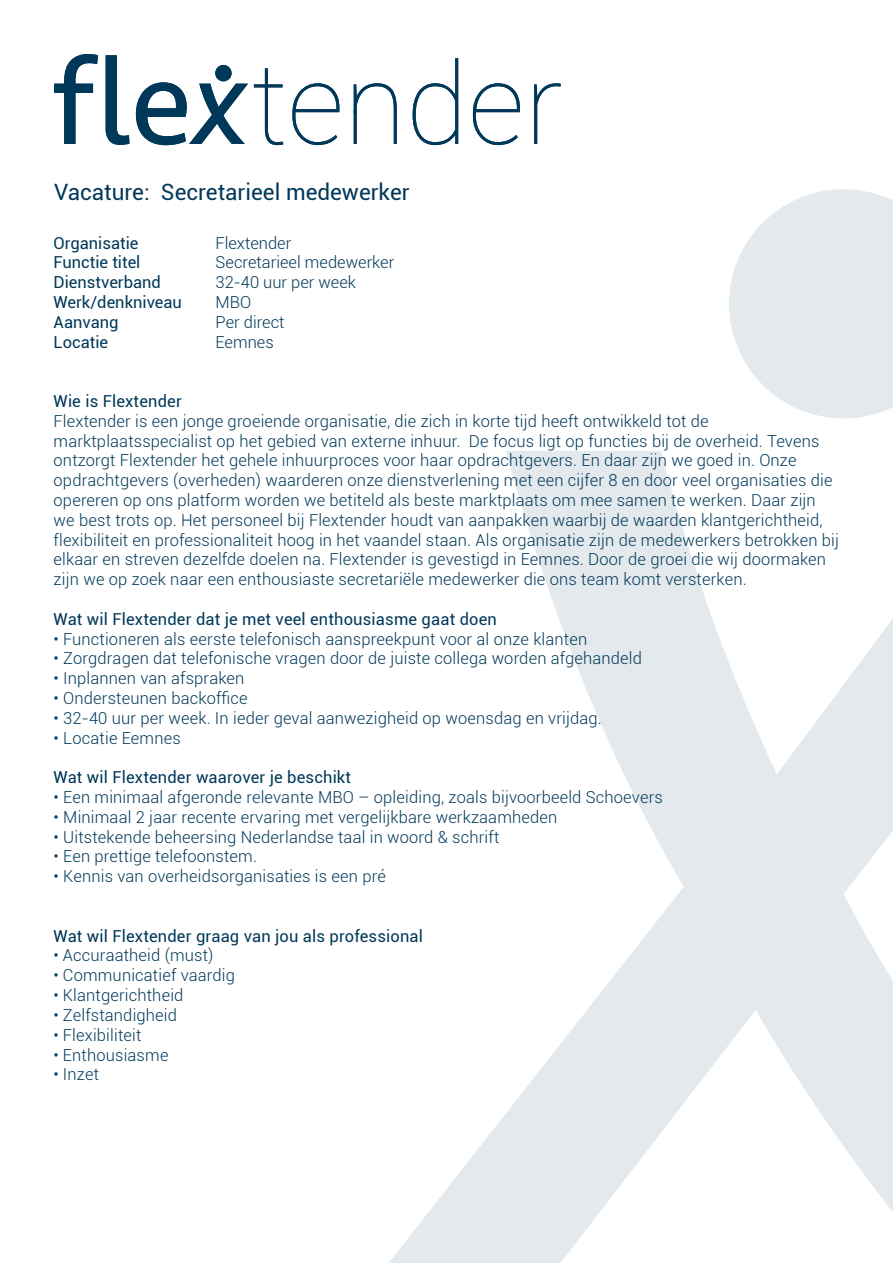
<style>
.page{position:relative;width:893px;height:1263px;background:#fff}
.page>*{position:absolute;margin:0;border:0;box-sizing:border-box;transform-origin:0 0}
.t1{font:22.5px "Roboto";color:#003859}
.t2{font:300 16.5px/19.8px "Roboto";letter-spacing:.01em;color:#003859}
.t3{font:16.5px "Roboto";letter-spacing:.01em;color:#003859}
</style>
<div class="page">
<svg style="left:389px;top:451px;width:504px;height:812px"></svg>
<svg style="left:729px;top:189px;width:164px;height:229px"></svg>
<svg style="left:54px;top:54px;width:44px;height:90px"></svg>
<svg style="left:106px;top:55px;width:23px;height:90px"></svg>
<svg style="left:136px;top:82px;width:112px;height:63px"></svg>
<svg style="left:254px;top:68px;width:29px;height:77px"></svg>
<svg style="left:292px;top:83px;width:47px;height:62px"></svg>
<svg style="left:354px;top:83px;width:43px;height:61px"></svg>
<svg style="left:413px;top:58px;width:45px;height:87px"></svg>
<svg style="left:473px;top:83px;width:47px;height:62px"></svg>
<svg style="left:534px;top:83px;width:27px;height:61px"></svg>
<div style="left:215px;top:65px;width:17px;height:16px;background:#003859;border-radius:50%"></div>
<p class="t1" style="left:54px;top:176px;width:357px">Vacature: Secretarieel medewerker</p>
<p class="t3" style="left:54px;top:231px;width:86px">Organisatie</p>
<p class="t2" style="left:216px;top:232px;width:77px">Flextender</p>
<p class="t3" style="left:54px;top:251px;width:88px">Functie titel</p>
<p class="t2" style="left:216px;top:252px;width:180px">Secretarieel medewerker</p>
<p class="t3" style="left:54px;top:271px;width:109px">Dienstverband</p>
<p class="t2" style="left:216px;top:272px;width:142px">32-40 uur per week</p>
<p class="t3" style="left:54px;top:291px;width:130px">Werk/denkniveau</p>
<p class="t2" style="left:216px;top:292px;width:37px">MBO</p>
<p class="t3" style="left:54px;top:310px;width:66px">Aanvang</p>
<p class="t2" style="left:216px;top:311px;width:70px">Per direct</p>
<p class="t3" style="left:54px;top:330px;width:56px">Locatie</p>
<p class="t2" style="left:216px;top:331px;width:60px">Eemnes</p>
<p class="t3" style="left:54px;top:390px;width:130px">Wie is Flextender</p>
<p class="t2" style="left:54px;top:410px;width:787px">Flextender is een jonge groeiende organisatie, die zich in korte tijd heeft ontwikkeld tot de marktplaatsspecialist op het gebied van externe inhuur. De focus ligt op functies bij de overheid. Tevens ontzorgt Flextender het gehele inhuurproces voor haar opdrachtgevers. En daar zijn we goed in. Onze opdrachtgevers (overheden) waarderen onze dienstverlening met een cijfer 8 en door veel organisaties die opereren op ons platform worden we betiteld als beste marktplaats om mee samen te werken. Daar zijn we best trots op. Het personeel bij Flextender houdt van aanpakken waarbij de waarden klantgerichtheid, flexibiliteit en professionaliteit hoog in het vaandel staan. Als organisatie zijn de medewerkers betrokken bij elkaar en streven dezelfde doelen na. Flextender is gevestigd in Eemnes. Door de groei die wij doormaken zijn we op zoek naar een enthousiaste secretariële medewerker die ons team komt versterken.</p>
<p class="t3" style="left:54px;top:607px;width:445px">Wat wil Flextender dat je met veel enthousiasme gaat doen</p>
<p class="t2" style="left:54px;top:628px;width:535px">• Functioneren als eerste telefonisch aanspreekpunt voor al onze klanten</p>
<p class="t2" style="left:54px;top:648px;width:590px">• Zorgdragen dat telefonische vragen door de juiste collega worden afgehandeld</p>
<p class="t2" style="left:54px;top:668px;width:192px">• Inplannen van afspraken</p>
<p class="t2" style="left:54px;top:688px;width:196px">• Ondersteunen backoffice</p>
<p class="t2" style="left:54px;top:707px;width:550px">• 32-40 uur per week. In ieder geval aanwezigheid op woensdag en vrijdag.</p>
<p class="t2" style="left:54px;top:727px;width:129px">• Locatie Eemnes</p>
<p class="t3" style="left:54px;top:766px;width:299px">Wat wil Flextender waarover je beschikt</p>
<p class="t2" style="left:54px;top:787px;width:611px">• Een minimaal afgeronde relevante MBO – opleiding, zoals bijvoorbeeld Schoevers</p>
<p class="t2" style="left:54px;top:806px;width:505px">• Minimaal 2 jaar recente ervaring met vergelijkbare werkzaamheden</p>
<p class="t2" style="left:54px;top:826px;width:447px">• Uitstekende beheersing Nederlandse taal in woord &amp; schrift</p>
<p class="t2" style="left:54px;top:846px;width:205px">• Een prettige telefoonstem.</p>
<p class="t2" style="left:54px;top:866px;width:334px">• Kennis van overheidsorganisaties is een pré</p>
<p class="t3" style="left:54px;top:924px;width:371px">Wat wil Flextender graag van jou als professional</p>
<p class="t2" style="left:54px;top:945px;width:161px">• Accuraatheid (must)</p>
<p class="t2" style="left:54px;top:965px;width:183px">• Communicatief vaardig</p>
<p class="t2" style="left:54px;top:985px;width:131px">• Klantgerichtheid</p>
<p class="t2" style="left:54px;top:1004px;width:125px">• Zelfstandigheid</p>
<p class="t2" style="left:54px;top:1024px;width:89px">• Flexibiliteit</p>
<p class="t2" style="left:54px;top:1044px;width:116px">• Enthousiasme</p>
<p class="t2" style="left:54px;top:1064px;width:47px">• Inzet</p>
</div>
